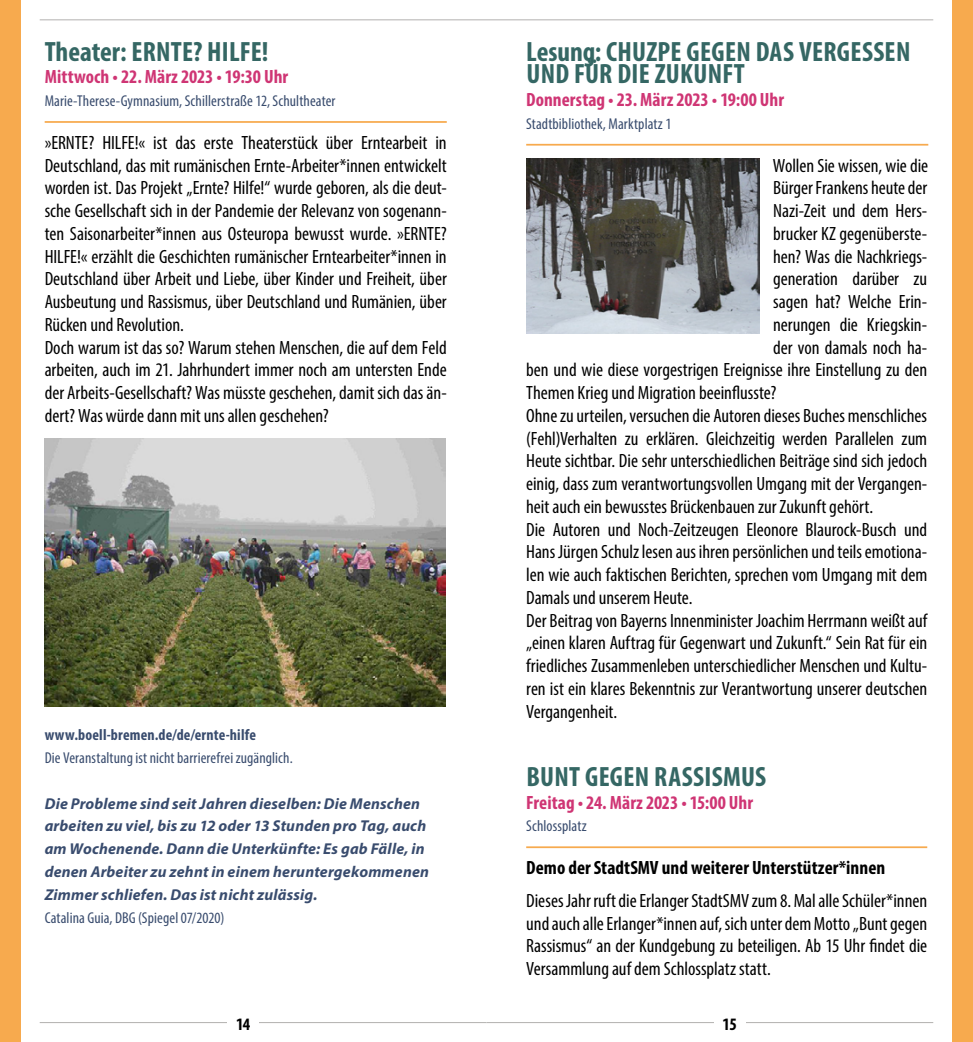
<style>
.page{position:relative;width:973px;height:1042px;background:#fff}
.page>*{position:absolute;margin:0;border:0;box-sizing:border-box;transform-origin:0 0}
.Fließtext{font:700 condensed 28px/22.8px "Myriad Pro";letter-spacing:.01em;color:#356764}
.VA_Titel{font:700 condensed 28px "Myriad Pro";letter-spacing:.01em;color:#356764}
.Fließtext-2{font:condensed 19.25px/22.8px "Myriad Pro";color:#000;text-align:justify}
.Datum{font:700 condensed 19.25px "Myriad Pro";letter-spacing:.005em;color:#cf3574}
.Fließtext-3{font:700 condensed 19.25px "Myriad Pro";letter-spacing:.005em;color:#000}
.t1{font:700 condensed 17.5px "Myriad Pro";color:#000}
.Fließtext-4{font:italic 700 15.75px/22.8px "Myriad Pro";letter-spacing:.01em;color:#394c6e}
.Ort{font:condensed 15.75px "Myriad Pro";letter-spacing:.005em;color:#394c6e}
.Fließtext-5{font:condensed 15.75px "Myriad Pro";letter-spacing:.005em;color:#394c6e}
.Fließtext-6{font:700 condensed 15.75px "Myriad Pro";letter-spacing:.01em;color:#394c6e}
</style>
<div class="page">
<hr style="left:486px;top:1022px;width:447px;height:1px;background:#b2b1af">
<hr style="left:40px;top:1022px;width:446px;height:1px;background:#b2b1af">
<hr style="left:40px;top:19px;width:893px;height:1px;background:#b2b1af">
<div style="left:0;top:0;width:21px;height:1042px;background:#f7aa4e"></div>
<div style="left:951px;top:0;width:21px;height:1042px;background:#f7aa4e"></div>
<div style="left:227px;top:1016px;width:32px;height:13px;background:#fff"></div>
<div style="left:713px;top:1016px;width:32px;height:13px;background:#fff"></div>
<hr style="left:45px;top:121px;width:401px;height:2px;background:#f7aa4e">
<img style="left:45px;top:439px;width:401px;height:267px">
<hr style="left:526px;top:144px;width:402px;height:2px;background:#f7aa4e">
<hr style="left:526px;top:846px;width:401px;height:2px;background:#f7aa4e">
<img style="left:526px;top:158px;width:233px;height:176px">
<h2 class="VA_Titel" style="left:45px;top:34px;width:225px">Theater: ERNTE? HILFE!</h2>
<h3 class="Datum" style="left:45px;top:65px;width:245px">Mittwoch • 22. März 2023 • 19:30 Uhr</h3>
<h4 class="Ort" style="left:45px;top:91px;width:292px">Marie-Therese-Gymnasium, Schillerstraße 12, Schultheater</h4>
<p class="Fließtext-2" style="left:45px;top:131px;width:403px">»ERNTE? HILFE!« ist das erste Theaterstück über Erntearbeit in Deutschland, das mit rumänischen Ernte-Arbeiter*innen entwickelt worden ist. Das Projekt „Ernte? Hilfe!“ wurde geboren, als die deut&shy;sche Gesellschaft sich in der Pandemie der Relevanz von sogenann&shy;ten Saisonarbeiter*innen aus Osteuropa bewusst wurde. »ERNTE?<br>HILFE!« erzählt die Geschichten rumänischer Erntearbeiter*innen in Deutschland über Arbeit und Liebe, über Kinder und Freiheit, über Ausbeutung und Rassismus, über Deutschland und Rumänien, über Rücken und Revolution.</p>
<p class="Fließtext-2" style="left:45px;top:336px;width:403px">Doch warum ist das so? Warum stehen Menschen, die auf dem Feld arbeiten, auch im 21. Jahrhundert immer noch am untersten Ende der Arbeits-Gesellschaft? Was müsste geschehen, damit sich das än&shy;dert? Was würde dann mit uns allen geschehen?</p>
<p class="Fließtext-6" style="left:45px;top:725px;width:213px">www.boell-bremen.de/de/ernte-hilfe</p>
<p class="Fließtext-5" style="left:45px;top:748px;width:249px">Die Veranstaltung ist nicht barrierefrei zugänglich.</p>
<p class="Fließtext-4" style="left:45px;top:791px;width:386px">Die Probleme sind seit Jahren dieselben: Die Menschen arbeiten zu viel, bis zu 12 oder 13 Stunden pro Tag, auch am Wochenende. Dann die Unterkünfte: Es gab Fälle, in denen Arbeiter zu zehnt in einem heruntergekommenen Zimmer schliefen. Das ist nicht zulässig.</p>
<p class="Fließtext-5" style="left:45px;top:908px;width:181px">Catalina Guia, DBG (Spiegel 07/2020)</p>
<p class="Fließtext" style="left:526px;top:39px;width:385px">Lesung: CHUZPE GEGEN DAS VERGESSEN<br>UND FÜR DIE ZUKUNFT</p>
<h3 class="Datum" style="left:526px;top:88px;width:259px">Donnerstag • 23. März 2023 • 19:00 Uhr</h3>
<h4 class="Ort" style="left:526px;top:114px;width:147px">Stadtbibliothek, Marktplatz 1</h4>
<p class="Fließtext-2" style="left:772px;top:154px;width:157px">Wollen Sie wissen, wie die</p>
<p class="Fließtext-2" style="left:773px;top:176px;width:156px">Bürger Frankens heute der</p>
<p class="Fließtext-2" style="left:773px;top:199px;width:156px">Nazi-Zeit und dem Hers-</p>
<p class="Fließtext-2" style="left:773px;top:222px;width:156px">brucker KZ gegenüberste-</p>
<p class="Fließtext-2" style="left:773px;top:245px;width:156px">hen? Was die Nachkriegs-</p>
<p class="Fließtext-2" style="left:773px;top:267px;width:155px">generation darüber zu</p>
<p class="Fließtext-2" style="left:773px;top:290px;width:156px">sagen hat? Welche Erin-</p>
<p class="Fließtext-2" style="left:773px;top:313px;width:156px">nerungen die Kriegskin-</p>
<p class="Fließtext-2" style="left:773px;top:336px;width:156px">der von damals noch ha-</p>
<p class="Fließtext-2" style="left:526px;top:358px;width:402px">ben und wie diese vorgestrigen Ereignisse ihre Einstellung zu den</p>
<p class="Fließtext-2" style="left:526px;top:381px;width:251px">Themen Krieg und Migration beeinflusste?</p>
<p class="Fließtext-2" style="left:526px;top:404px;width:402px">Ohne zu urteilen, versuchen die Autoren dieses Buches menschliches (Fehl)Verhalten zu erklären. Gleichzeitig werden Parallelen zum Heute sichtbar. Die sehr unterschiedlichen Beiträge sind sich jedoch einig, dass zum verantwortungsvollen Umgang mit der Vergangen&shy;heit auch ein bewusstes Brückenbauen zur Zukunft gehört.</p>
<p class="Fließtext-2" style="left:526px;top:518px;width:402px">Die Autoren und Noch-Zeitzeugen Eleonore Blaurock-Busch und Hans Jürgen Schulz lesen aus ihren persönlichen und teils emotiona&shy;len wie auch faktischen Berichten, sprechen vom Umgang mit dem Damals und unserem Heute.</p>
<p class="Fließtext-2" style="left:526px;top:609px;width:402px">Der Beitrag von Bayerns Innenminister Joachim Herrmann weißt auf „einen klaren Auftrag für Gegenwart und Zukunft.“ Sein Rat für ein friedliches Zusammenleben unterschiedlicher Menschen und Kultu&shy;ren ist ein klares Bekenntnis zur Verantwortung unserer deutschen Vergangenheit.</p>
<h2 class="VA_Titel" style="left:526px;top:759px;width:241px">BUNT GEGEN RASSISMUS</h2>
<h3 class="Datum" style="left:526px;top:790px;width:228px">Freitag • 24. März 2023 • 15:00 Uhr</h3>
<h4 class="Ort" style="left:526px;top:817px;width:62px">Schlossplatz</h4>
<p class="Fließtext-3" style="left:526px;top:855px;width:360px">Demo der StadtSMV und weiterer Unterstützer*innen</p>
<p class="Fließtext-2" style="left:526px;top:889px;width:402px">Dieses Jahr ruft die Erlanger StadtSMV zum 8. Mal alle Schüler*innen und auch alle Erlanger*innen auf, sich unter dem Motto „Bunt gegen Rassismus“ an der Kundgebung zu beteiligen. Ab 15 Uhr findet die Versammlung auf dem Schlossplatz statt.</p>
<p class="t1" style="left:236px;top:1013px;width:16px">14</p>
<p class="t1" style="left:722px;top:1013px;width:16px">15</p>
</div>
